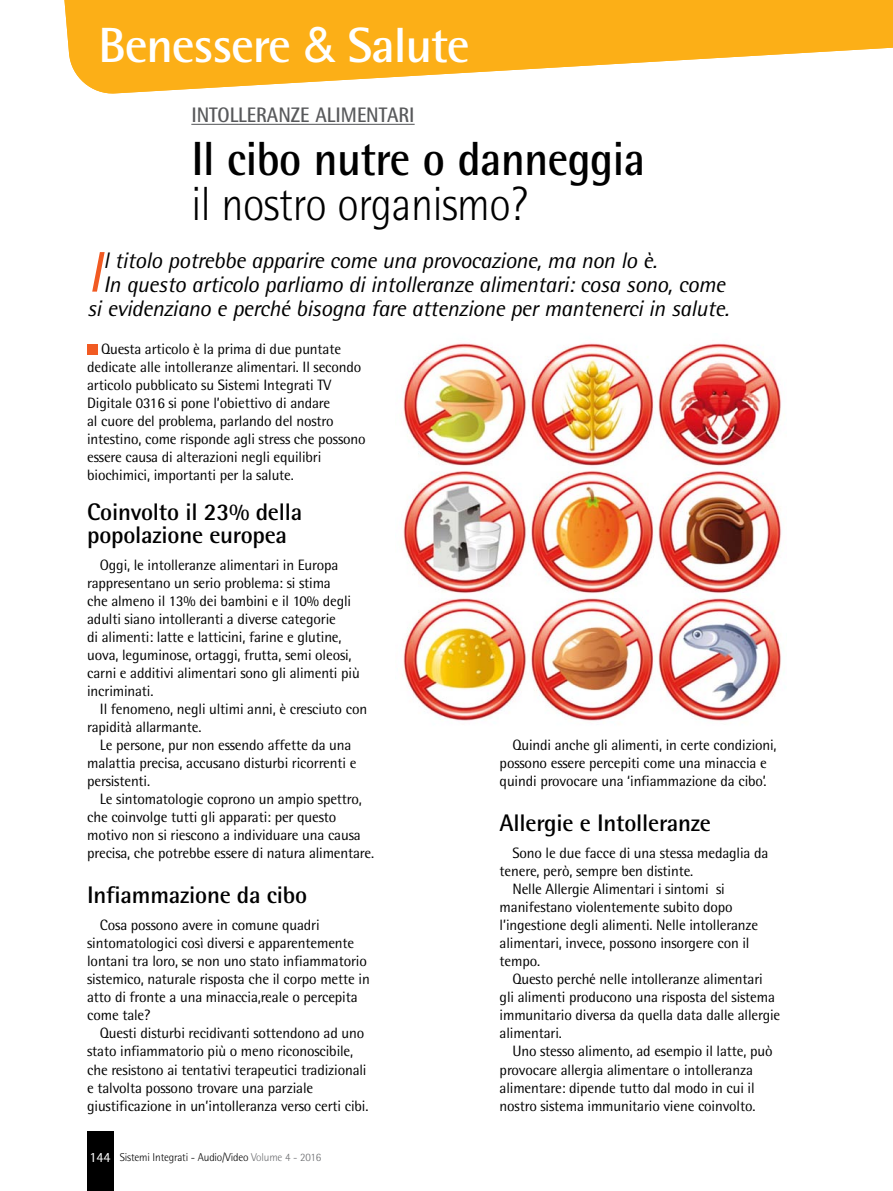
<style>
.page{position:relative;width:893px;height:1191px;background:#fff}
.page>*{position:absolute;margin:0;border:0;box-sizing:border-box;transform-origin:0 0}
.q_sommario{font:italic 57.3px "Rotis Semi Sans";color:#f15a22}
.q_azienda{font:700 49.5px "Rotis Semi Sans";letter-spacing:-.025em;color:#fff}
.q_titolo{font:700 48px/45px "Rotis Semi Sans";letter-spacing:-.01em;color:#000;scale:.92 1}
.q_titolino_singolo{font:700 24px "Rotis Semi Sans";letter-spacing:-.01em;color:#000}
.q_titolino_doppio_s{font:700 24px "Rotis Semi Sans";letter-spacing:-.01em;color:#000}
.q_sommario-2{font:italic 22.5px "Rotis Semi Sans";letter-spacing:-.015em;color:#000}
.q_occhiello_titolo{font:700 21px "Rotis Semi Sans";color:#58595b;scale:.92 1}
.q_testo{font:15px/18px "Rotis Semi Sans";letter-spacing:-.01em;color:#000}
.Normale{font:14.1px "Rotis Semi Sans";color:#fff}
.Normale-2{font:300 11.25px "Rotis Semi Sans";letter-spacing:-.015em;color:#000}
.s1{font-family:"Helvetica Neue LT Std";font-weight:400}
.s2{font-weight:300}
.s3{color:#6d6e71}
</style>
<div class="page">
<svg style="left:64px;top:0;width:829px;height:94px;fill:#fcaf17"></svg>
<div style="left:87px;top:1131px;width:26px;height:60px;background:#000"></div>
<img style="left:402px;top:343px;width:379px;height:378px">
<hr style="left:191px;top:124px;width:224px;height:1px;background:#58595b">
<div style="left:87px;top:344px;width:10px;height:10px;background:#f15a22"></div>
<p class="q_azienda" style="left:98px;top:15px;width:373px">Benessere <span class="s1">&amp;</span> Salute</p>
<p class="q_occhiello_titolo" style="left:191px;top:102px;width:244px">INTOLLERANZE ALIMENTARI</p>
<p class="q_titolo" style="left:191px;top:136px;width:495px">Il cibo nutre o danneggia <span class="s2">il nostro organismo?</span></p>
<p class="q_sommario" style="left:87px;top:237px;width:16px">I</p>
<p class="q_sommario-2" style="left:103px;top:246px;width:555px">l titolo potrebbe apparire come una provocazione, ma non lo è.</p>
<p class="q_sommario-2" style="left:103px;top:270px;width:623px">In questo articolo parliamo di intolleranze alimentari: cosa sono, come</p>
<p class="q_sommario-2" style="left:87px;top:294px;width:643px">si evidenziano e perché bisogna fare attenzione per mantenerci in salute.</p>
<p class="q_testo" style="left:87px;top:340px;width:280px;text-indent:14px">Questa articolo è la prima di due puntate dedicate alle intolleranze alimentari. Il secondo articolo pubblicato su Sistemi Integrati TV Digitale 0316 si pone l’obiettivo di andare<br>al cuore del problema, parlando del nostro intestino, come risponde agli stress che possono essere causa di alterazioni negli equilibri biochimici, importanti per la salute.</p>
<p class="q_titolino_doppio_s" style="left:87px;top:497px;width:217px">Coinvolto il 23% della</p>
<p class="q_titolino_doppio_s" style="left:87px;top:520px;width:201px">popolazione europea</p>
<p class="q_testo" style="left:87px;top:556px;width:274px;text-indent:13px">Oggi, le intolleranze alimentari in Europa rappresentano un serio problema: si stima<br>che almeno il 13% dei bambini e il 10% degli adulti siano intolleranti a diverse categorie<br>di alimenti: latte e latticini, farine e glutine, uova, leguminose, ortaggi, frutta, semi oleosi, carni e additivi alimentari sono gli alimenti più incriminati.</p>
<p class="q_testo" style="left:87px;top:700px;width:281px;text-indent:13px">Il fenomeno, negli ultimi anni, è cresciuto con rapidità allarmante.</p>
<p class="q_testo" style="left:87px;top:736px;width:271px;text-indent:13px">Le persone, pur non essendo affette da una malattia precisa, accusano disturbi ricorrenti e persistenti.</p>
<p class="q_testo" style="left:87px;top:790px;width:288px;text-indent:13px">Le sintomatologie coprono un ampio spettro, che coinvolge tutti gli apparati: per questo motivo non si riescono a individuare una causa precisa, che potrebbe essere di natura alimentare.</p>
<p class="q_titolino_singolo" style="left:87px;top:880px;width:222px">Infiammazione da cibo</p>
<p class="q_testo" style="left:87px;top:916px;width:284px;text-indent:13px">Cosa possono avere in comune quadri sintomatologici così diversi e apparentemente lontani tra loro, se non uno stato infiammatorio sistemico, naturale risposta che il corpo mette in atto di fronte a una minaccia,reale o percepita come tale?</p>
<p class="q_testo" style="left:87px;top:1024px;width:283px;text-indent:13px">Questi disturbi recidivanti sottendono ad uno stato infiammatorio più o meno riconoscibile, che resistono ai tentativi terapeutici tradizionali e talvolta possono trovare una parziale giustificazione in un’intolleranza verso certi cibi.</p>
<p class="Normale" style="left:89px;top:1148px;width:23px">144</p>
<p class="Normale-2" style="left:120px;top:1150px;width:203px">Sistemi Integrati - Audio/Video <span class="s3">Volume 4 - 2016</span></p>
<p class="q_testo" style="left:500px;top:736px;width:278px;text-indent:13px">Quindi anche gli alimenti, in certe condizioni, possono essere percepiti come una minaccia e quindi provocare una ‘infiammazione da cibo’.</p>
<p class="q_titolino_singolo" style="left:500px;top:808px;width:213px">Allergie e Intolleranze</p>
<p class="q_testo" style="left:500px;top:844px;width:270px;text-indent:13px">Sono le due facce di una stessa medaglia da tenere, però, sempre ben distinte.</p>
<p class="q_testo" style="left:500px;top:880px;width:260px;text-indent:13px">Nelle Allergie Alimentari i sintomi si manifestano violentemente subito dopo l’ingestione degli alimenti. Nelle intolleranze alimentari, invece, possono insorgere con il tempo.</p>
<p class="q_testo" style="left:500px;top:970px;width:282px;text-indent:13px">Questo perché nelle intolleranze alimentari gli alimenti producono una risposta del sistema immunitario diversa da quella data dalle allergie alimentari.</p>
<p class="q_testo" style="left:500px;top:1042px;width:274px;text-indent:13px">Uno stesso alimento, ad esempio il latte, può provocare allergia alimentare o intolleranza alimentare: dipende tutto dal modo in cui il nostro sistema immunitario viene coinvolto.</p>
</div>
